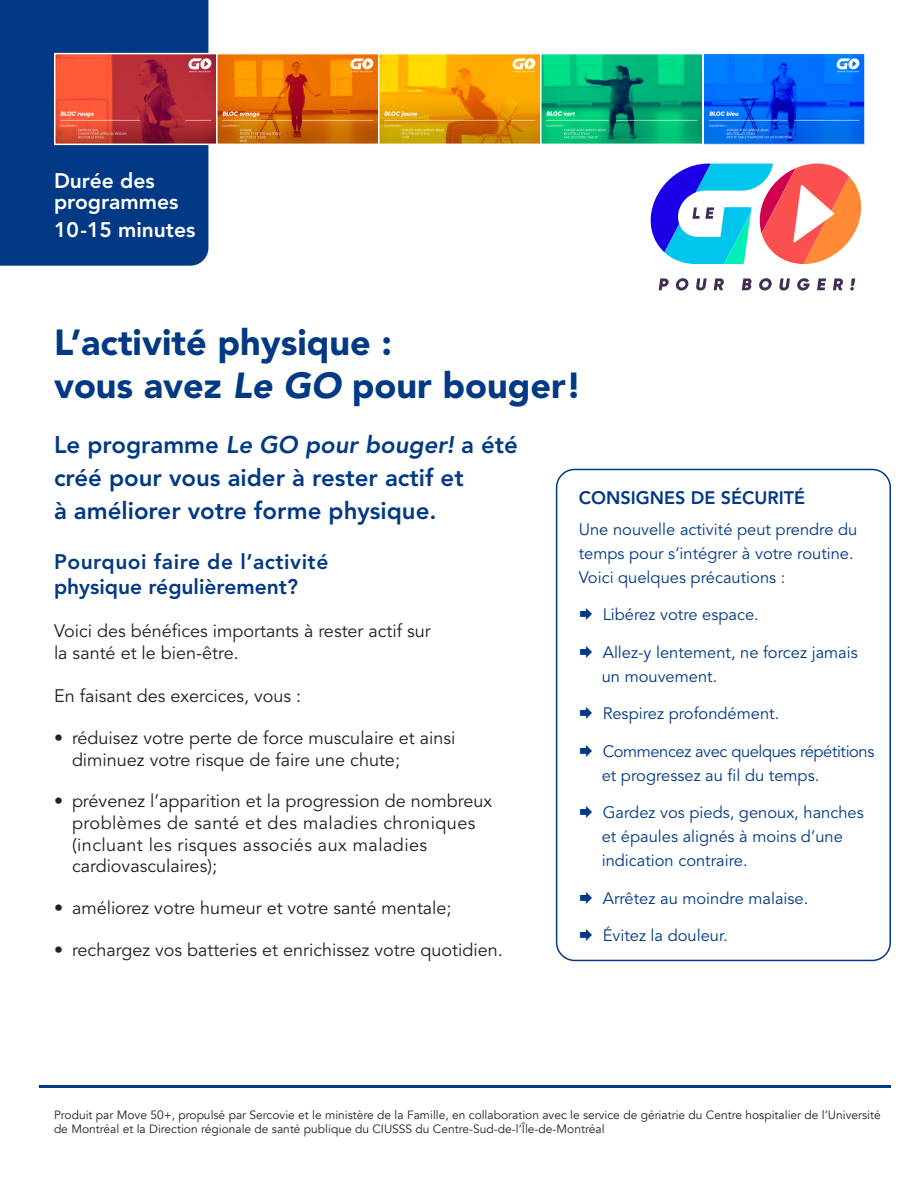
<style>
.page{position:relative;width:918px;height:1188px;background:#fff}
.page>*{position:absolute;margin:0;border:0;box-sizing:border-box;transform-origin:0 0}
.t1{font:900 36px/43.2px "Avenir LT Std";color:#023985}
.t2{font:800 24px/33px "Avenir LT Std";color:#023985}
.t3{font:800 21px/25.2px "Avenir LT Std";letter-spacing:.005em;color:#023985}
.t4{font:800 21px/21px "Avenir LT Std";color:#fff}
.t5{font:18px/21.6px "Avenir LT Std";color:#231f20}
.t6{font:18px/21.6px "Avenir LT Std";letter-spacing:.025em;color:#231f20}
.t7{font:800 18px "Avenir LT Std";color:#023985}
.t8{font:16.5px/24px "Avenir LT Std";color:#023985}
.t9{font:16.5px/24px "Avenir LT Std";letter-spacing:-.025em;color:#023985}
.t10{font:12px/14.4px "Avenir";color:#231f20}
.s1{font-style:italic}
</style>
<div class="page">
<svg style="left:659px;top:278px;width:10px;height:12px"></svg>
<svg style="left:675px;top:278px;width:14px;height:13px"></svg>
<svg style="left:696px;top:278px;width:11px;height:13px"></svg>
<svg style="left:714px;top:278px;width:10px;height:12px"></svg>
<svg style="left:742px;top:278px;width:10px;height:12px"></svg>
<svg style="left:759px;top:278px;width:13px;height:13px"></svg>
<svg style="left:779px;top:278px;width:11px;height:13px"></svg>
<svg style="left:797px;top:278px;width:13px;height:13px"></svg>
<svg style="left:817px;top:278px;width:9px;height:12px"></svg>
<svg style="left:833px;top:278px;width:10px;height:12px"></svg>
<svg style="left:850px;top:278px;width:5px;height:13px"></svg>
<svg style="left:651px;top:164px;width:210px;height:100px"></svg>
<div style="left:0;top:0;width:208px;height:266px;background:#023985"></div>
<img style="left:57px;top:56px;width:806px;height:86px">
<div style="left:54px;top:53px;width:164px;height:92px;border:2px solid #fff"></div>
<div style="left:216px;top:53px;width:164px;height:92px;border:2px solid #fff"></div>
<div style="left:378px;top:53px;width:164px;height:92px;border:2px solid #fff"></div>
<div style="left:540px;top:53px;width:164px;height:92px;border:2px solid #fff"></div>
<div style="left:556px;top:469px;width:335px;height:492px;border:2px solid #023985;border-radius:18px"></div>
<hr style="left:39px;top:1085px;width:852px;height:3px;background:#023985">
<p class="t4" style="left:54px;top:171px;width:126px">Durée des programmes</p>
<p class="t4" style="left:54px;top:219px;width:143px">10-15 minutes</p>
<p class="t1" style="left:54px;top:320px;width:529px">L’activité physique :<br>vous avez <span class="s1">Le GO</span> pour bouger!</p>
<p class="t2" style="left:54px;top:428px;width:465px">Le programme <span class="s1">Le GO pour bouger!</span> a été créé pour vous aider à rester actif et<br>à améliorer votre forme physique.</p>
<p class="t3" style="left:54px;top:549px;width:276px">Pourquoi faire de l’activité physique régulièrement?</p>
<p class="t5" style="left:54px;top:621px;width:378px">Voici des bénéfices importants à rester actif sur la santé et le bien-être.</p>
<p class="t5" style="left:54px;top:686px;width:249px">En faisant des exercices, vous :</p>
<p class="t5" style="left:72px;top:728px;width:385px;text-indent:-18px">• réduisez votre perte de force musculaire et ainsi diminuez votre risque de faire une chute;</p>
<p class="t6" style="left:72px;top:791px;width:422px;text-indent:-18px">• prévenez l’apparition et la progression de nombreux problèmes de santé et des maladies chroniques (incluant les risques associés aux maladies cardiovasculaires);</p>
<p class="t5" style="left:54px;top:898px;width:399px">• améliorez votre humeur et votre santé mentale;</p>
<p class="t5" style="left:54px;top:939px;width:450px">• rechargez vos batteries et enrichissez votre quotidien.</p>
<p class="t7" style="left:579px;top:487px;width:228px">CONSIGNES DE SÉCURITÉ</p>
<p class="t8" style="left:579px;top:517px;width:280px">Une nouvelle activité peut prendre du temps pour s’intégrer à votre routine.<br>Voici quelques précautions :</p>
<p class="t8" style="left:603px;top:603px;width:158px">Libérez votre espace.</p>
<p class="t8" style="left:602px;top:640px;width:258px">Allez-y lentement, ne forcez jamais un mouvement.</p>
<p class="t8" style="left:603px;top:702px;width:178px">Respirez profondément.</p>
<p class="t9" style="left:602px;top:739px;width:274px">Commencez avec quelques répétitions et progressez au fil du temps.</p>
<p class="t8" style="left:602px;top:801px;width:264px">Gardez vos pieds, genoux, hanches et épaules alignés à moins d’une indication contraire.</p>
<p class="t8" style="left:603px;top:886px;width:207px">Arrêtez au moindre malaise.</p>
<p class="t8" style="left:603px;top:924px;width:126px">Évitez la douleur.</p>
<p class="t10" style="left:54px;top:1108px;width:828px">Produit par Move 50+, propulsé par Sercovie et le ministère de la Famille, en collaboration avec le service de gériatrie du Centre hospitalier de l’Université de Montréal et la Direction régionale de santé publique du CIUSSS du Centre-Sud-de-l’Île-de-Montréal</p>
</div>
